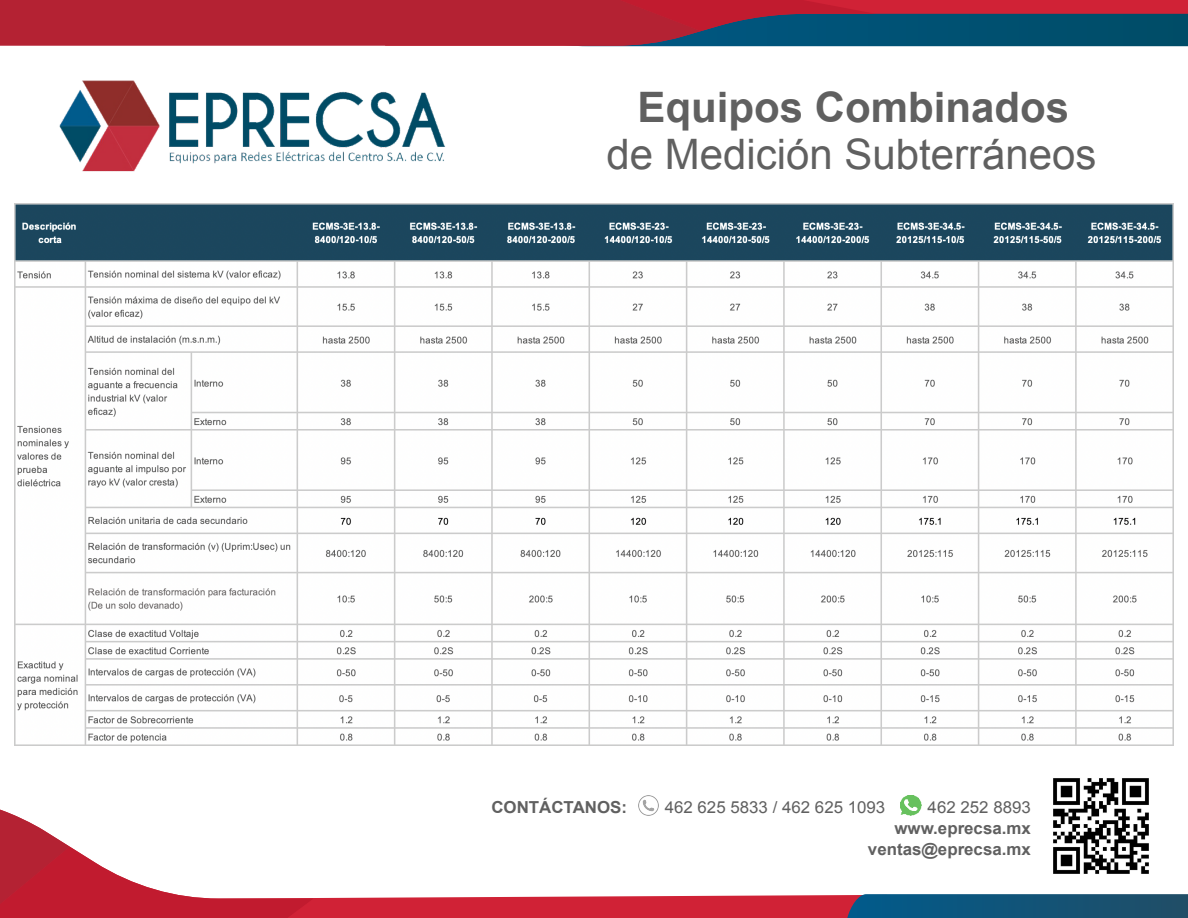
<style>
.page{position:relative;width:1188px;height:918px;background:#fff}
.page>*{position:absolute;margin:0;border:0;box-sizing:border-box;transform-origin:0 0}
.t1{font:42px "Arial";color:#606060}
.t2{font:700 42px "Arial";color:#606060}
.t3{font:700 16.5px/21px "Arial";color:#606060;text-align:right}
.t4{font:16.5px "Arial";color:#606060}
</style>
<div class="page">
<svg style="left:0;top:0;width:1188px;height:46px;background:#842f45"></svg>
<img style="left:59px;top:80px;width:387px;height:92px">
<svg style="left:314px;top:804px;width:533px;height:114px"></svg>
<svg style="left:0;top:809px;width:314px;height:109px"></svg>
<svg style="left:847px;top:894px;width:341px;height:24px;background:#165478"></svg>
<img style="left:1053px;top:778px;width:96px;height:96px">
<img style="left:639px;top:795px;width:20px;height:21px">
<img style="left:901px;top:795px;width:20px;height:21px">
<img style="left:15px;top:203px;width:1159px;height:543px">
<h1 class="t2" style="left:638px;top:80px;width:433px">Equipos Combinados</h1>
<h1 class="t1" style="left:606px;top:127px;width:492px">de Medición Subterráneos</h1>
<p class="t3" style="left:491px;top:797px;width:137px">CONTÁCTANOS:</p>
<p class="t4" style="left:665px;top:796px;width:222px">462 625 5833 / 462 625 1093</p>
<p class="t4" style="left:928px;top:796px;width:105px">462 252 8893</p>
<p class="t3" style="left:868px;top:818px;width:164px">www.eprecsa.mx ventas@eprecsa.mx</p>
</div>
